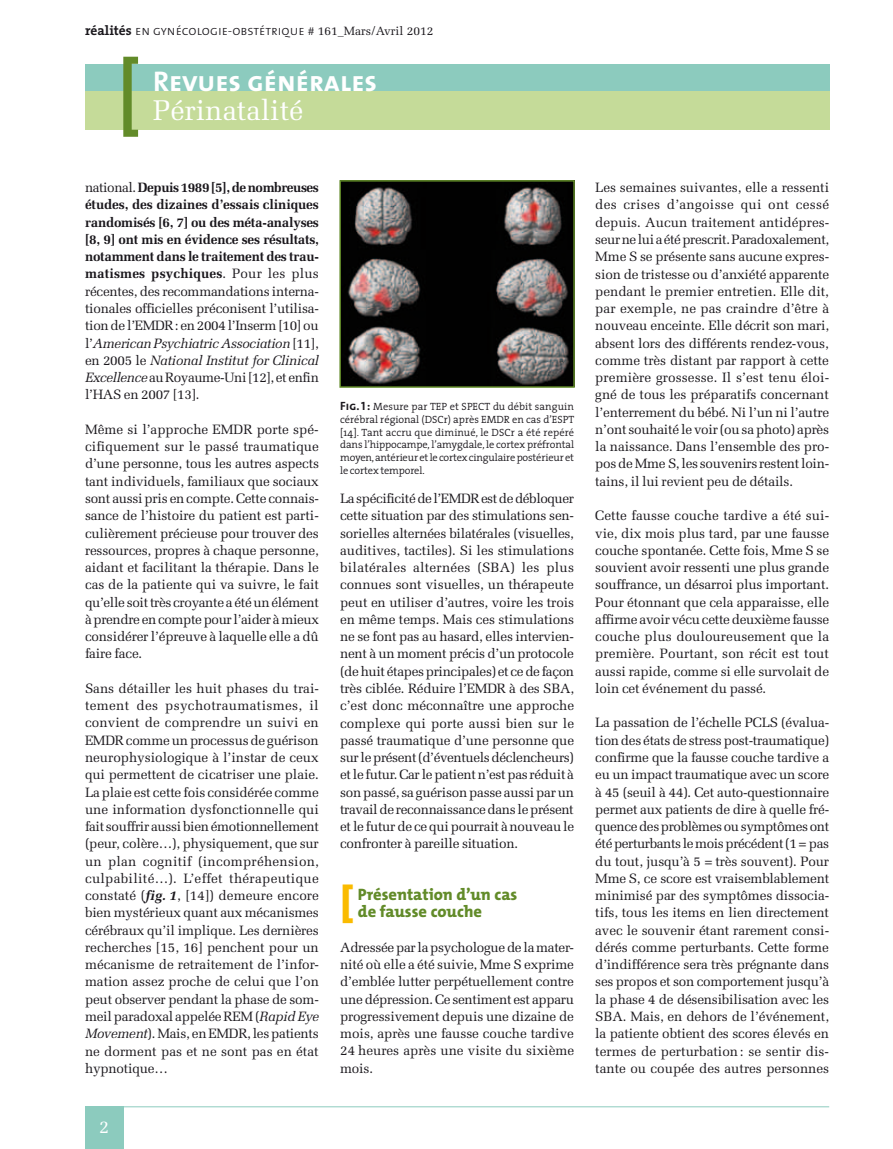
<style>
.page{position:relative;width:893px;height:1149px;background:#fff}
.page>*{position:absolute;margin:0;border:0;box-sizing:border-box;transform-origin:0 0}
.t1{font:800 39px "The Mix";color:#fabb00;scale:1.1 1}
.t2{font:28.5px "The Sans Bold Caps";color:#fff}
.t3{font:28.5px "Melior";color:#fff}
.t4{font:18px "Melior";color:#fff}
.t5{font:800 16.5px/17.2px "The Mix";color:#628b29}
.t6{font:13.5px/17.2px "Melior";letter-spacing:-.015em;color:#1a171c;text-align:justify}
.t7{font:13.5px "The Sans Light Caps";color:#1a171c}
.t8{font:300 10.5px/12.8px "The Serif";letter-spacing:-.015em;color:#1a171c;text-align:justify}
.s1{font-family:"The Serif";font-weight:700}
.s2{font-family:"Melior";font-size:12px}
.s3{font-weight:700}
.s4{font-style:italic}
.s5{font-weight:700;font-style:italic}
.s6{font-family:"The Sans Bold Caps";font-weight:400;font-size:12px}
</style>
<div class="page">
<div style="left:85px;top:64px;width:744px;height:27px;background:#8ccbbe"></div>
<div style="left:85px;top:91px;width:744px;height:39px;background:#c5db99"></div>
<svg style="left:123px;top:57px;width:15px;height:80px"></svg>
<div style="left:85px;top:1106px;width:38px;height:42px;background:#8ccbbe"></div>
<hr style="left:85px;top:1106px;width:744px;height:1px;background:#8ccbbe">
<img style="left:342px;top:183px;width:230px;height:201px">
<div style="left:339px;top:180px;width:236px;height:207px;border:2px solid #628b29"></div>
<p class="t7" style="left:85px;top:20px;width:350px"><span class="s1">réalités</span> en gynécologie-obstétrique <span class="s2"># 161_Mars/Avril 2012</span></p>
<h2 class="t2" style="left:153px;top:58px;width:226px">Revues générales</h2>
<h2 class="t3" style="left:153px;top:93px;width:152px">Périnatalité</h2>
<p class="t6" style="left:85px;top:179px;width:235px">national. <span class="s3">Depuis1989[5],denombreuses études, des dizaines d’essais cliniques randomisés [6, 7] ou des méta-analyses [8, 9] ont mis en évidence ses résultats, notamment dans le traitement des trau&shy;matismes psychiques</span>. Pour les plus récentes, des recommandations interna&shy;tionales officielles préconisent l’utilisa&shy;tion de l’EMDR: en 2004 l’Inserm [10] ou l’<span class="s4">American Psychiatric Association</span> [11], en 2005 le <span class="s4">National Institut for Clinical Excellence</span> au Royaume-Uni [12], et enfin l’HAS en 2007 [13].</p>
<p class="t6" style="left:85px;top:420px;width:236px">Même si l’approche EMDR porte spé&shy;cifiquement sur le passé traumatique d’une personne, tous les autres aspects tant individuels, familiaux que sociaux sont aussi pris en compte. Cette connais&shy;sance de l’histoire du patient est parti&shy;culièrement précieuse pour trouver des ressources, propres à chaque personne, aidant et facilitant la thérapie. Dans le cas de la patiente qui va suivre, le fait qu’elle soit très croyante a été un élément à prendre en compte pour l’aider à mieux considérer l’épreuve à laquelle elle a dû faire face.</p>
<p class="t6" style="left:85px;top:679px;width:235px">Sans détailler les huit phases du trai&shy;tement des psychotraumatismes, il convient de comprendre un suivi en EMDR comme un processus de guérison neurophysiologique à l’instar de ceux qui permettent de cicatriser une plaie.<br>La plaie est cette fois considérée comme une information dysfonctionnelle qui fait souffrir aussi bien émotionnellement (peur, colère…), physiquement, que sur un plan cognitif (incompréhension, culpabilité…). L’effet thérapeutique constaté (<span class="s5">fig. 1</span>, [14]) demeure encore bien mystérieux quant aux mécanismes cérébraux qu’il implique. Les dernières recherches [15, 16] penchent pour un mécanisme de retraitement de l’infor&shy;mation assez proche de celui que l’on peut observer pendant la phase de som&shy;meil paradoxal appelée REM (<span class="s4">Rapid Eye Movement</span>). Mais, en EMDR, les patients ne dorment pas et ne sont pas en état hypnotique…</p>
<h3 class="t4" style="left:99px;top:1115px;width:12px">2</h3>
<p class="t8" style="left:340px;top:399px;width:235px"><span class="s6">Fig.1:</span> Mesure par TEP et SPECT du débit sanguin cérébral régional (DSCr) après EMDR en cas d’ESPT [14]. Tant accru que diminué, le DSCr a été repéré dans l’hippocampe, l’amygdale, le cortex préfrontal moyen, antérieur et le cortex cingulaire postérieur et le cortex temporel.</p>
<p class="t6" style="left:340px;top:489px;width:236px">La spécificité de l’EMDR est de débloquer cette situation par des stimulations sen&shy;sorielles alternées bilatérales (visuelles, auditives, tactiles). Si les stimulations bilatérales alternées (SBA) les plus connues sont visuelles, un thérapeute peut en utiliser d’autres, voire les trois en même temps. Mais ces stimulations ne se font pas au hasard, elles intervien&shy;nent à un moment précis d’un protocole (de huit étapes principales) et ce de façon très ciblée. Réduire l’EMDR à des SBA, c’est donc méconnaître une approche complexe qui porte aussi bien sur le passé traumatique d’une personne que sur le présent (d’éventuels déclencheurs) et le futur. Car le patient n’est pas réduit à son passé, sa guérison passe aussi par un travail de reconnaissance dans le présent et le futur de ce qui pourrait à nouveau le confronter à pareille situation.</p>
<h1 class="t1" style="left:340px;top:868px;width:14px">[</h1>
<p class="t5" style="left:358px;top:885px;width:161px">Présentation d’un cas de fausse couche</p>
<p class="t6" style="left:340px;top:938px;width:235px">Adressée par la psychologue de la mater&shy;nité où elle a été suivie, Mme S exprime d’emblée lutter perpétuellement contre une dépression. Ce sentiment est apparu progressivement depuis une dizaine de mois, après une fausse couche tardive 24 heures après une visite du sixième mois.</p>
<p class="t6" style="left:595px;top:179px;width:235px">Les semaines suivantes, elle a ressenti des crises d’angoisse qui ont cessé depuis. Aucun traitement antidépres&shy;seur ne lui a été prescrit. Paradoxalement, Mme S se présente sans aucune expres&shy;sion de tristesse ou d’anxiété apparente pendant le premier entretien. Elle dit, par exemple, ne pas craindre d’être à nouveau enceinte. Elle décrit son mari, absent lors des différents rendez-vous, comme très distant par rapport à cette première grossesse. Il s’est tenu éloi&shy;gné de tous les préparatifs concernant l’enterrement du bébé. Ni l’un ni l’autre n’ont souhaité le voir (ou sa photo) après la naissance. Dans l’ensemble des pro&shy;pos de Mme S, les souvenirs restent loin&shy;tains, il lui revient peu de détails.</p>
<p class="t6" style="left:595px;top:507px;width:235px">Cette fausse couche tardive a été sui&shy;vie, dix mois plus tard, par une fausse couche spontanée. Cette fois, Mme S se souvient avoir ressenti une plus grande souffrance, un désarroi plus important.<br>Pour étonnant que cela apparaisse, elle affirme avoir vécu cette deuxième fausse couche plus douloureusement que la première. Pourtant, son récit est tout aussi rapide, comme si elle survolait de loin cet événement du passé.</p>
<p class="t6" style="left:595px;top:714px;width:235px">La passation de l’échelle PCLS (évalua&shy;tion des états de stress post-traumatique) confirme que la fausse couche tardive a eu un impact traumatique avec un score à 45 (seuil à 44). Cet auto-questionnaire permet aux patients de dire à quelle fré&shy;quence des problèmes ou symptômes ont été perturbants le mois précédent (1 = pas du tout, jusqu’à 5 = très souvent). Pour Mme S, ce score est vraisemblablement minimisé par des symptômes dissocia&shy;tifs, tous les items en lien directement avec le souvenir étant rarement consi&shy;dérés comme perturbants. Cette forme d’indifférence sera très prégnante dans ses propos et son comportement jusqu’à la phase 4 de désensibilisation avec les SBA. Mais, en dehors de l’événement, la patiente obtient des scores élevés en termes de perturbation: se sentir dis&shy;tante ou coupée des autres personnes</p>
</div>
